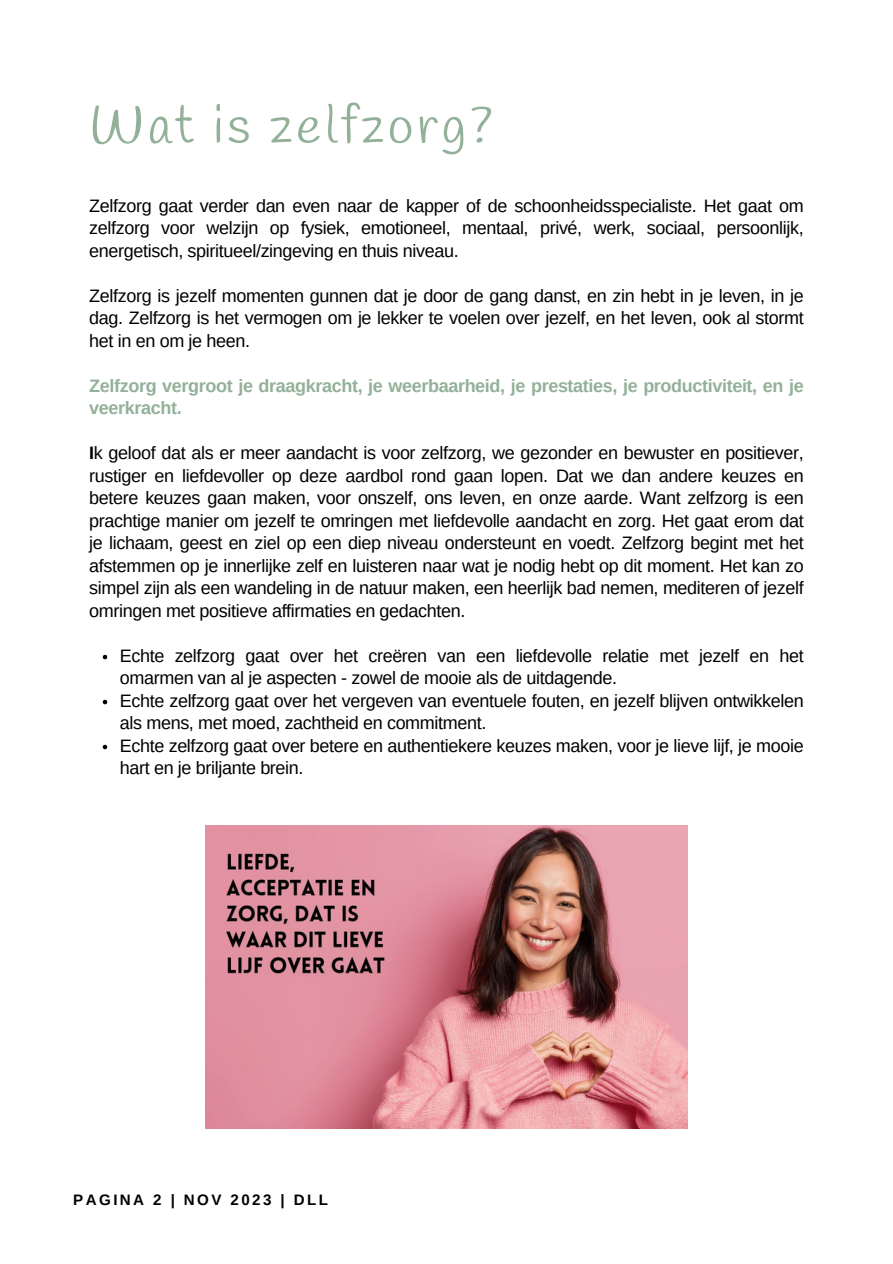
<style>
.page{position:relative;width:893px;height:1264px;background:#fff}
.page>*{position:absolute;margin:0;border:0;box-sizing:border-box;transform-origin:0 0}
.t1{font:52.5px "Handlee";letter-spacing:.07em;color:#93b098}
.t2{font:18px/22.5px "Arimo";letter-spacing:-.02em;color:#000}
.t3{font:700 18px/22.5px "Arimo";letter-spacing:-.02em;color:#93b098}
.t4{font:700 15.15px "Arimo";letter-spacing:.16em;color:#000}
.s1{font-weight:700}
</style>
<div class="page">
<img style="left:205px;top:825px;width:482px;height:303px">
<svg style="left:103px;top:654px;width:4px;height:5px"></svg>
<svg style="left:103px;top:699px;width:4px;height:5px"></svg>
<svg style="left:103px;top:744px;width:4px;height:5px"></svg>
<p class="t1" style="left:89px;top:94px;width:405px">Wat is zelfzorg?</p>
<p class="t2" style="left:89px;top:194px;width:716px;text-align:justify">Zelfzorg gaat verder dan even naar de kapper of de schoonheidsspecialiste. Het gaat om zelfzorg voor welzijn op fysiek, emotioneel, mentaal, privé, werk, sociaal, persoonlijk, energetisch, spiritueel/zingeving en thuis niveau.</p>
<p class="t2" style="left:89px;top:284px;width:716px;text-align:justify">Zelfzorg is jezelf momenten gunnen dat je door de gang danst, en zin hebt in je leven, in je dag. Zelfzorg is het vermogen om je lekker te voelen over jezelf, en het leven, ook al stormt het in en om je heen.</p>
<p class="t3" style="left:89px;top:374px;width:716px">Zelfzorg vergroot je draagkracht, je weerbaarheid, je prestaties, je productiviteit, en je veerkracht.</p>
<p class="t2" style="left:89px;top:441px;width:716px;text-align:justify"><span class="s1">I</span>k geloof dat als er meer aandacht is voor zelfzorg, we gezonder en bewuster en positiever, rustiger en liefdevoller op deze aardbol rond gaan lopen. Dat we dan andere keuzes en betere keuzes gaan maken, voor onszelf, ons leven, en onze aarde. Want zelfzorg is een prachtige manier om jezelf te omringen met liefdevolle aandacht en zorg. Het gaat erom dat je lichaam, geest en ziel op een diep niveau ondersteunt en voedt. Zelfzorg begint met het afstemmen op je innerlijke zelf en luisteren naar wat je nodig hebt op dit moment. Het kan zo simpel zijn als een wandeling in de natuur maken, een heerlijk bad nemen, mediteren of jezelf omringen met positieve affirmaties en gedachten.</p>
<p class="t2" style="left:120px;top:644px;width:685px">Echte zelfzorg gaat over het creëren van een liefdevolle relatie met jezelf en het omarmen van al je aspecten - zowel de mooie als de uitdagende.</p>
<p class="t2" style="left:120px;top:689px;width:685px">Echte zelfzorg gaat over het vergeven van eventuele fouten, en jezelf blijven ontwikkelen als mens, met moed, zachtheid en commitment.</p>
<p class="t2" style="left:120px;top:734px;width:685px">Echte zelfzorg gaat over betere en authentiekere keuzes maken, voor je lieve lijf, je mooie hart en je briljante brein.</p>
<p class="t4" style="left:73px;top:1190px;width:256px">PAGINA 2 | NOV 2023 | DLL</p>
</div>
